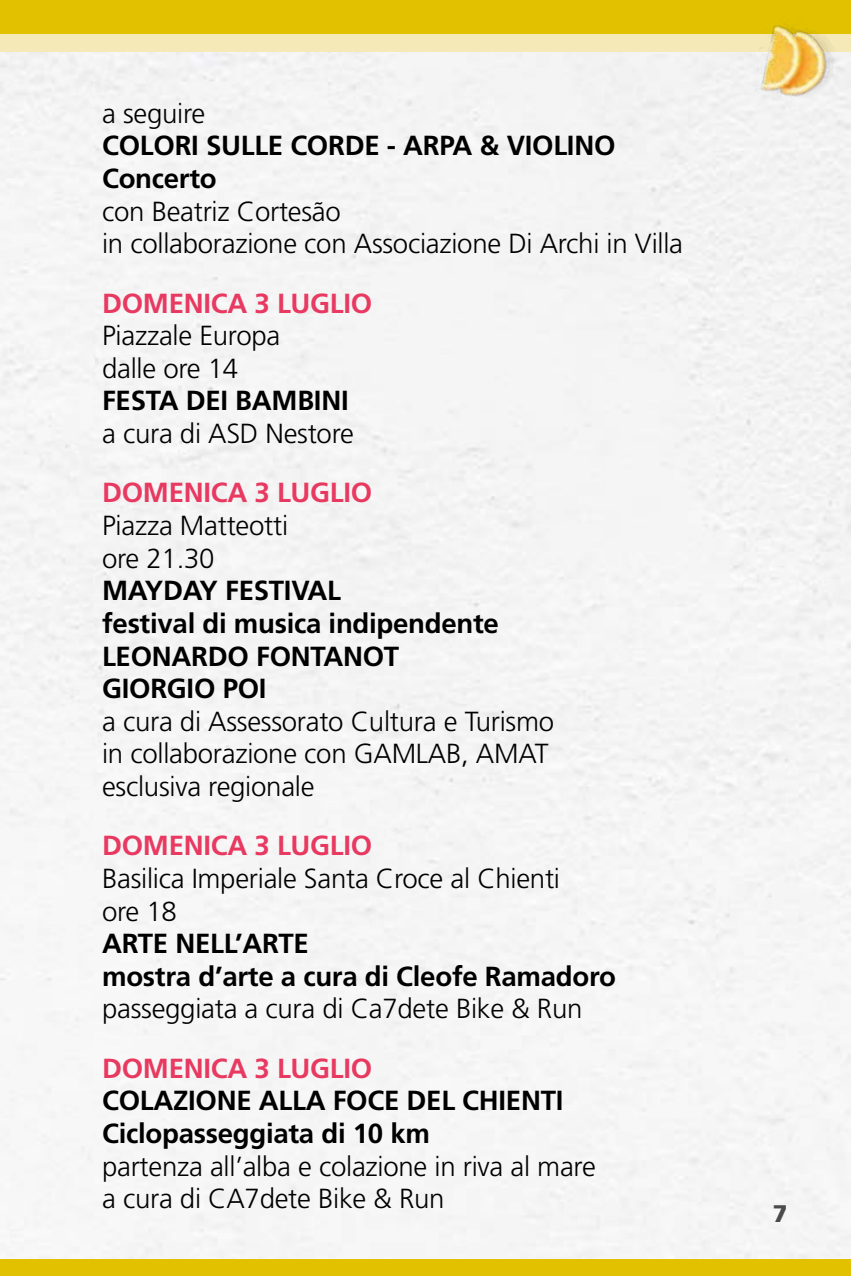
<style>
.page{position:relative;width:851px;height:1276px;background:#fff}
.page>*{position:absolute;margin:0;border:0;box-sizing:border-box;transform-origin:0 0}
.t1{font:300 27.6px/32.7px "Frutiger LT Std";letter-spacing:-.01em;color:#000}
.t2{font:700 27.6px/32.7px "Frutiger LT Std";letter-spacing:-.01em;color:#000}
.t3{font:700 27.6px "Frutiger LT Std";letter-spacing:-.01em;color:#e83961}
.t4{font:900 24px "Frutiger LT Std";color:#4a4a49}
</style>
<div class="page">
<div style="left:0;top:0;width:850px;height:34px;background:#e2c200"></div>
<div style="left:0;top:34px;width:850px;height:17px;background:#f6e9b8"></div>
<div style="left:0;top:1259px;width:850px;height:17px;background:#e2c200"></div>
<img style="left:726px;top:23px;width:124px;height:100px">
<p class="t1" style="left:102px;top:97px;width:105px">a seguire</p>
<p class="t2" style="left:102px;top:130px;width:515px">COLORI SULLE CORDE - ARPA &amp; VIOLINO<br>Concerto</p>
<p class="t1" style="left:102px;top:195px;width:582px">con Beatriz Cortesão<br>in collaborazione con Associazione Di Archi in Villa</p>
<p class="t3" style="left:102px;top:287px;width:272px">DOMENICA 3 LUGLIO</p>
<p class="t1" style="left:102px;top:320px;width:180px">Piazzale Europa dalle ore 14</p>
<p class="t2" style="left:102px;top:385px;width:248px">FESTA DEI BAMBINI</p>
<p class="t1" style="left:102px;top:417px;width:253px">a cura di ASD Nestore</p>
<p class="t3" style="left:102px;top:476px;width:272px">DOMENICA 3 LUGLIO</p>
<p class="t1" style="left:102px;top:509px;width:187px">Piazza Matteotti ore 21.30</p>
<p class="t2" style="left:102px;top:574px;width:398px">MAYDAY FESTIVAL<br>festival di musica indipendente<br>LEONARDO FONTANOT<br>GIORGIO POI</p>
<p class="t1" style="left:102px;top:705px;width:453px">a cura di Assessorato Cultura e Turismo in collaborazione con GAMLAB, AMAT esclusiva regionale</p>
<p class="t3" style="left:102px;top:829px;width:272px">DOMENICA 3 LUGLIO</p>
<p class="t1" style="left:102px;top:862px;width:459px">Basilica Imperiale Santa Croce al Chienti ore 18</p>
<p class="t2" style="left:102px;top:927px;width:515px">ARTE NELL’ARTE<br>mostra d’arte a cura di Cleofe Ramadoro</p>
<p class="t1" style="left:102px;top:993px;width:482px">passeggiata a cura di Ca7dete Bike &amp; Run</p>
<p class="t3" style="left:102px;top:1052px;width:272px">DOMENICA 3 LUGLIO</p>
<p class="t2" style="left:102px;top:1084px;width:463px">COLAZIONE ALLA FOCE DEL CHIENTI<br>Ciclopasseggiata di 10 km</p>
<p class="t1" style="left:102px;top:1150px;width:495px">partenza all’alba e colazione in riva al mare a cura di CA7dete Bike &amp; Run</p>
<p class="t4" style="left:772px;top:1198px;width:16px">7</p>
</div>
